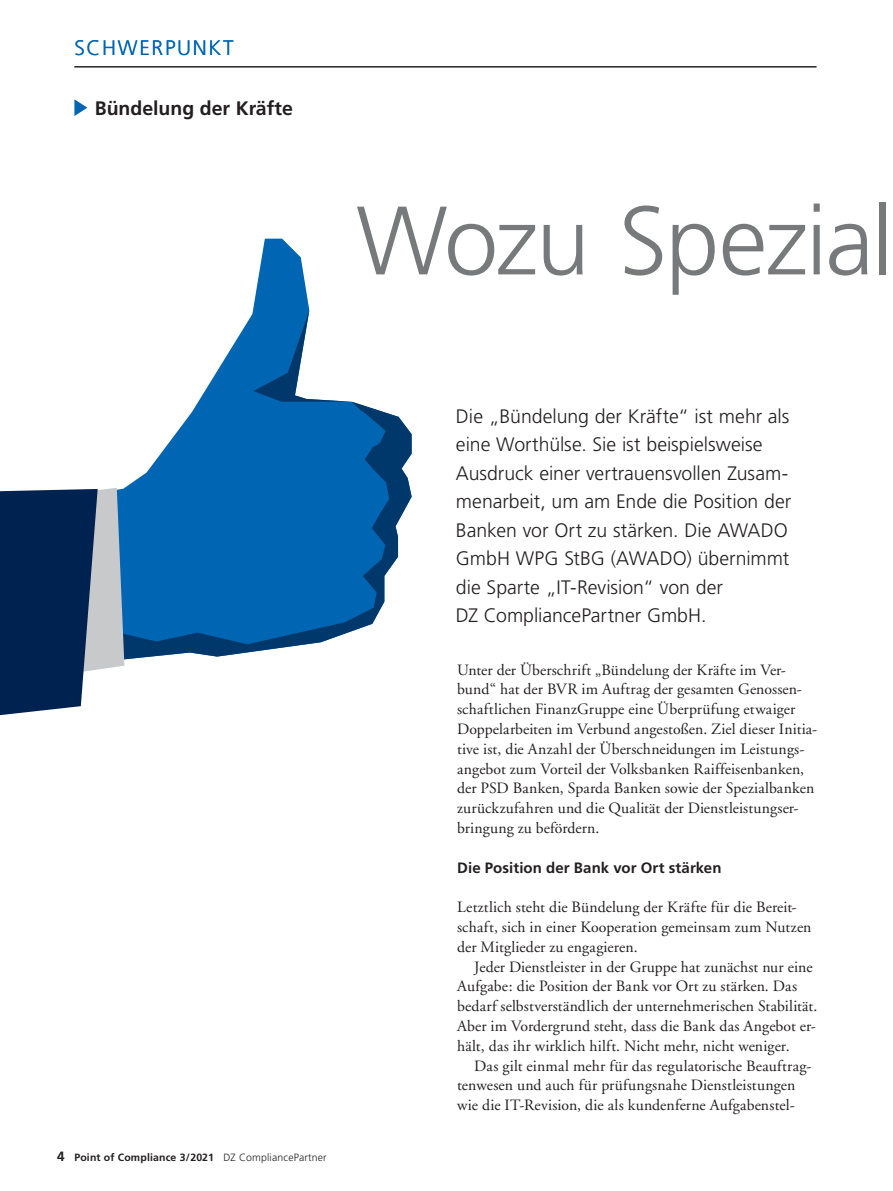
<style>
.page{position:relative;width:893px;height:1191px;background:#fff}
.page>*{position:absolute;margin:0;border:0;box-sizing:border-box;transform-origin:0 0}
.t1{font:300 97.05px "Frutiger LT Std";letter-spacing:-.025em;color:#77797b}
.t2{font:300 21px "Frutiger LT Std";letter-spacing:.08em;color:#0066b3}
.t3{font:300 19.5px/28.5px "Frutiger LT Std";color:#231f20}
.t4{font:700 19.5px "Frutiger LT Std";color:#231f20}
.t5{font:15.75px/19.8px "Adobe Garamond";letter-spacing:.005em;color:#231f20}
.t6{font:700 15px "Frutiger LT Std";letter-spacing:.005em;color:#231f20}
.t7{font:700 10.5px "Frutiger LT Std";letter-spacing:.015em;color:#231f20}
.s1{font-size:13.5px}
.s2{font-weight:300}
</style>
<div class="page">
<hr style="left:74px;top:66px;width:742px;height:1px;background:#231f20">
<svg style="left:74px;top:99px;width:13px;height:17px"></svg>
<svg style="left:253px;top:239px;width:57px;height:71px;fill:#0066b3"></svg>
<svg style="left:124px;top:310px;width:288px;height:356px;fill:#0066b3"></svg>
<svg style="left:0;top:488px;width:124px;height:227px;background:#3c5779"></svg>
<h2 class="t2" style="left:74px;top:36px;width:161px">SCHWERPUNKT</h2>
<p class="t4" style="left:95px;top:96px;width:200px">Bündelung der Kräfte</p>
<h1 class="t1" style="left:356px;top:186px;width:539px">Wozu Spezial</h1>
<p class="t7" style="left:57px;top:1151px;width:271px"><span class="s1">4</span> Point of Compliance 3/2021 <span class="s2">DZ CompliancePartner</span></p>
<p class="t3" style="left:456px;top:402px;width:337px">Die „Bündelung der Kräfte“ ist mehr als eine Worthülse. Sie ist beispielsweise Ausdruck einer vertrauensvollen Zusam&shy;menarbeit, um am Ende die Position der Banken vor Ort zu stärken. Die AWADO GmbH WPG StBG (AWADO) übernimmt die Sparte „IT-Revision“ von der<br>DZ CompliancePartner GmbH.</p>
<p class="t5" style="left:457px;top:660px;width:362px">Unter der Überschrift „Bündelung der Kräfte im Ver&shy;bund“ hat der BVR im Auftrag der gesamten Genossen&shy;schaftlichen FinanzGruppe eine Überprüfung etwaiger Doppelarbeiten im Verbund angestoßen. Ziel dieser Initia&shy;tive ist, die Anzahl der Überschneidungen im Leistungs&shy;angebot zum Vorteil der Volksbanken Raiffeisenbanken, der PSD Banken, Sparda Banken sowie der Spezialbanken zurückzufahren und die Qualität der Dienstleistungser&shy;bringung zu befördern.</p>
<p class="t6" style="left:457px;top:858px;width:266px">Die Position der Bank vor Ort stärken</p>
<p class="t5" style="left:457px;top:897px;width:356px">Letztlich steht die Bündelung der Kräfte für die Bereit&shy;schaft, sich in einer Kooperation gemeinsam zum Nutzen der Mitglieder zu engagieren.</p>
<p class="t5" style="left:457px;top:957px;width:362px;text-indent:17px">Jeder Dienstleister in der Gruppe hat zunächst nur eine Aufgabe: die Position der Bank vor Ort zu stärken. Das bedarf selbstverständlich der unternehmerischen Stabilität.<br>Aber im Vordergrund steht, dass die Bank das Angebot er&shy;hält, das ihr wirklich hilft. Nicht mehr, nicht weniger.</p>
<p class="t5" style="left:457px;top:1056px;width:356px;text-indent:17px">Das gilt einmal mehr für das regulatorische Beauftrag&shy;tenwesen und auch für prüfungsnahe Dienstleistungen wie die IT-Revision, die als kundenferne Aufgabenstel-</p>
</div>
